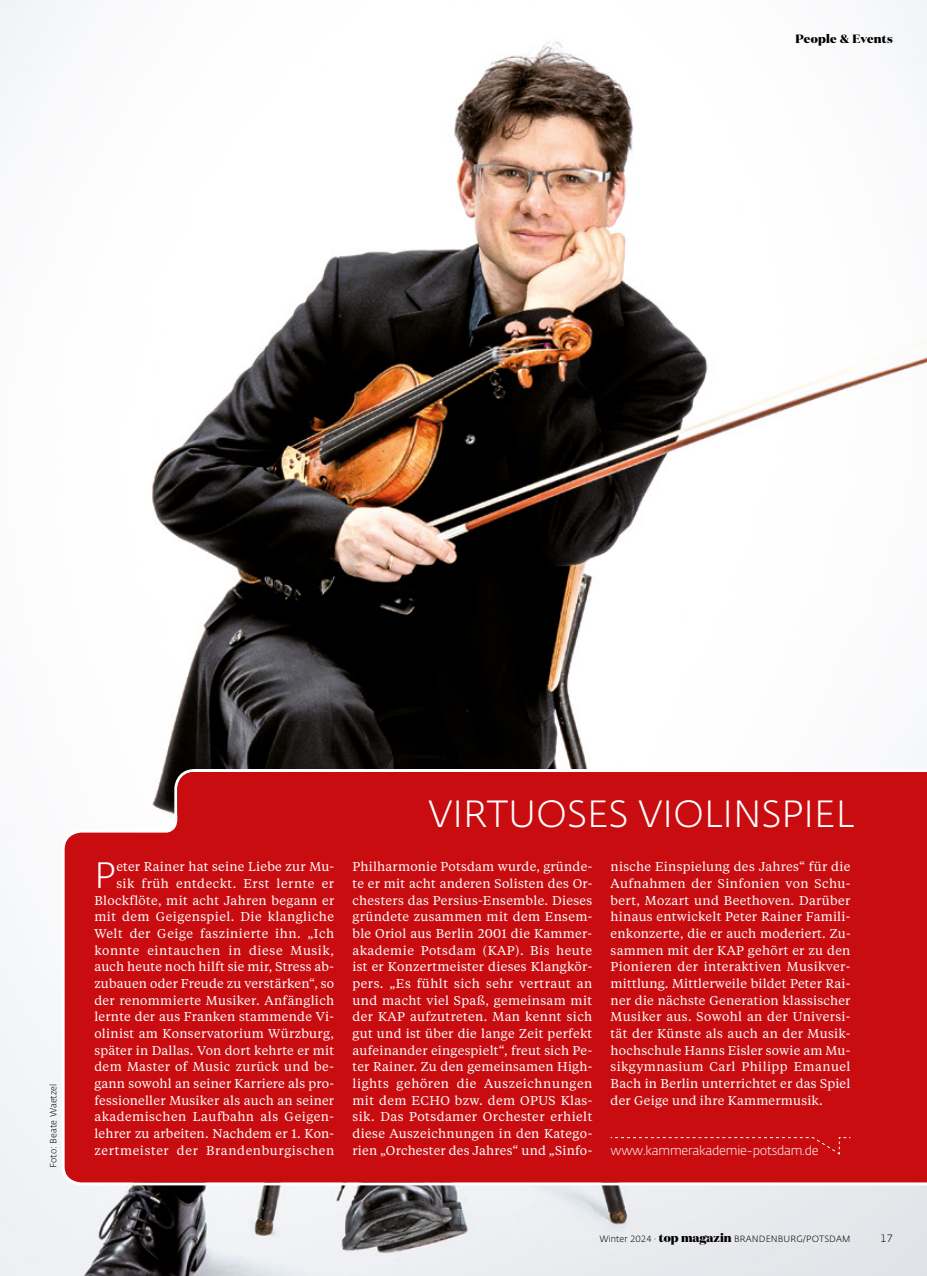
<style>
.page{position:relative;width:927px;height:1276px;background:#fff}
.page>*{position:absolute;margin:0;border:0;box-sizing:border-box;transform-origin:0 0}
.t1{font:300 37.5px "Fedra Sans Alt Std";color:#fff}
.t2{font:300 36.3px "Fedra Sans Alt Std";color:#fff}
.t3{font:12.75px/16.6px "Tiempos Text";letter-spacing:.025em;color:#fff;text-align:justify}
.t4{font:300 12.75px "Fedra Sans Alt Std";letter-spacing:-.02em;color:#fff}
.t5{font:800 12px "Domaine Display";letter-spacing:.025em;color:#000}
.t6{font:300 10.5px "Fedra Sans Alt Std";color:#000}
.t7{font:300 9px "Fedra Sans Alt Std";letter-spacing:.005em;color:#000}
.s1{font-family:"Domaine Display";font-weight:800;font-size:12px}
</style>
<div class="page">
<img style="left:0;top:0;width:927px;height:1276px">
<svg style="left:60px;top:767px;width:867px;height:420px"></svg>
<div style="left:65px;top:772px;width:862px;height:410px;background:#c90c0f"></div>
<svg style="left:610px;top:1137px;width:241px;height:18px;background:#ca1316"></svg>
<p class="t5" style="left:795px;top:31px;width:99px">People &amp; Events</p>
<p class="t7" style="left:48px;top:1168px;width:86px;rotate:-90deg">Foto: Beate Waetzel</p>
<h1 class="t1" style="left:428px;top:791px;width:427px">VIRTUOSES VIOLINSPIEL</h1>
<p class="t3" style="left:94px;top:858px;width:241px;text-align:right">eter Rainer hat seine Liebe zur Mu-<br>sik früh entdeckt. Erst lernte er Blockflöte, mit acht Jahren begann er mit dem Geigenspiel. Die klangliche Welt der Geige faszinierte ihn. „Ich konnte eintauchen in diese Musik, auch heute noch hilft sie mir, Stress ab&shy;zubauen oder Freude zu verstärken“, so der renommierte Musiker. Anfänglich lernte der aus Franken stammende Vi&shy;olinist am Konservatorium Würzburg, später in Dallas. Von dort kehrte er mit dem Master of Music zurück und be&shy;gann sowohl an seiner Karriere als pro&shy;fessioneller Musiker als auch an seiner akademischen Laufbahn als Geigen&shy;lehrer zu arbeiten. Nachdem er 1. Kon&shy;zertmeister der Brandenburgischen</p>
<p class="t3" style="left:352px;top:858px;width:241px">Philharmonie Potsdam wurde, gründe&shy;te er mit acht anderen Solisten des Or&shy;chesters das Persius-Ensemble. Dieses gründete zusammen mit dem Ensem&shy;ble Oriol aus Berlin 2001 die Kammer&shy;akademie Potsdam (KAP). Bis heute ist er Konzertmeister dieses Klangkör&shy;pers. „Es fühlt sich sehr vertraut an und macht viel Spaß, gemeinsam mit der KAP aufzutreten. Man kennt sich gut und ist über die lange Zeit perfekt aufeinander eingespielt“, freut sich Pe&shy;ter Rainer. Zu den gemeinsamen High&shy;lights gehören die Auszeichnungen mit dem ECHO bzw. dem OPUS Klas&shy;sik. Das Potsdamer Orchester erhielt diese Auszeichnungen in den Katego&shy;rien „Orchester des Jahres“ und „Sinfo-</p>
<p class="t3" style="left:611px;top:858px;width:241px">nische Einspielung des Jahres“ für die Aufnahmen der Sinfonien von Schu&shy;bert, Mozart und Beethoven. Darüber hinaus entwickelt Peter Rainer Famili&shy;enkonzerte, die er auch moderiert. Zu&shy;sammen mit der KAP gehört er zu den Pionieren der interaktiven Musikver&shy;mittlung. Mittlerweile bildet Peter Rai&shy;ner die nächste Generation klassischer Musiker aus. Sowohl an der Universi&shy;tät der Künste als auch an der Musik&shy;hochschule Hanns Eisler sowie am Mu&shy;sikgymnasium Carl Philipp Emanuel Bach in Berlin unterrichtet er das Spiel der Geige und ihre Kammermusik.</p>
<h2 class="t2" style="left:94px;top:853px;width:23px">P</h2>
<p class="t4" style="left:611px;top:1142px;width:209px">www.kammerakademie-potsdam.de</p>
<p class="t7" style="left:600px;top:1233px;width:252px">Winter 2024 · <span class="s1">top magazin</span> BRANDENBURG/POTSDAM</p>
<p class="t6" style="left:880px;top:1231px;width:14px">17</p>
</div>
